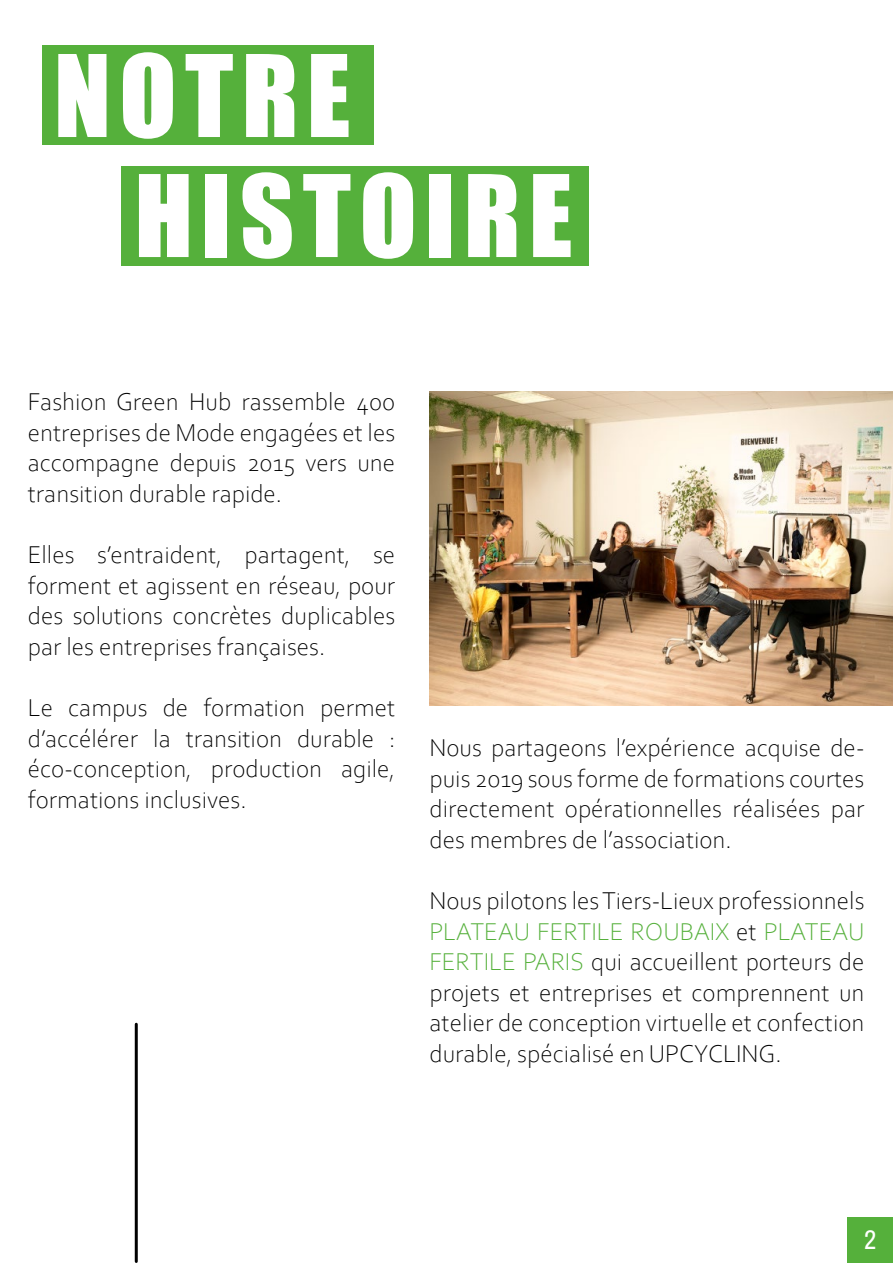
<style>
.page{position:relative;width:893px;height:1263px;background:#fff}
.page>*{position:absolute;margin:0;border:0;box-sizing:border-box;transform-origin:0 0}
.t1{font:105px/120px "Impact";letter-spacing:.08em;color:#fff}
.t2{font:27px "Archivo Narrow";color:#fff}
.t3{font:300 25.5px/30.6px "Corbel";color:#000;text-align:justify}
.s1{color:#55b03b}
</style>
<div class="page">
<div style="left:121px;top:166px;width:468px;height:100px;background:#55b03b"></div>
<div style="left:43px;top:45px;width:331px;height:100px;background:#55b03b"></div>
<img style="left:429px;top:391px;width:464px;height:315px">
<div style="left:848px;top:1217px;width:45px;height:46px;background:#55b03b"></div>
<hr style="left:135px;top:1024px;width:3px;height:237px;background:#000">
<h1 class="t1" style="left:135px;top:33px;width:439px;text-indent:-81px">NOTRE<br>HISTOIRE</h1>
<p class="t3" style="left:28px;top:385px;width:369px">Fashion Green Hub rassemble 400 entreprises de Mode engagées et les accompagne depuis 2015 vers une transition durable rapide.</p>
<p class="t3" style="left:28px;top:538px;width:369px">Elles s’entraident, partagent, se forment et agissent en réseau, pour des solutions concrètes duplicables par les entreprises françaises.</p>
<p class="t3" style="left:28px;top:691px;width:369px">Le campus de formation permet d’accélérer la transition durable : éco-conception, production agile, formations inclusives.</p>
<p class="t3" style="left:429px;top:731px;width:436px">Nous partageons l’expérience acquise de&shy;puis 2019 sous forme de formations courtes directement opérationnelles réalisées par des membres de l’association.</p>
<p class="t3" style="left:429px;top:884px;width:436px">Nous pilotons les Tiers-Lieux professionnels <span class="s1">PLATEAU FERTILE ROUBAIX</span> et <span class="s1">PLATEAU FERTILE PARIS</span> qui accueillent porteurs de projets et entreprises et comprennent un atelier de conception virtuelle et confection durable, spécialisé en UPCYCLING.</p>
<p class="t2" style="left:864px;top:1220px;width:14px">2</p>
</div>
